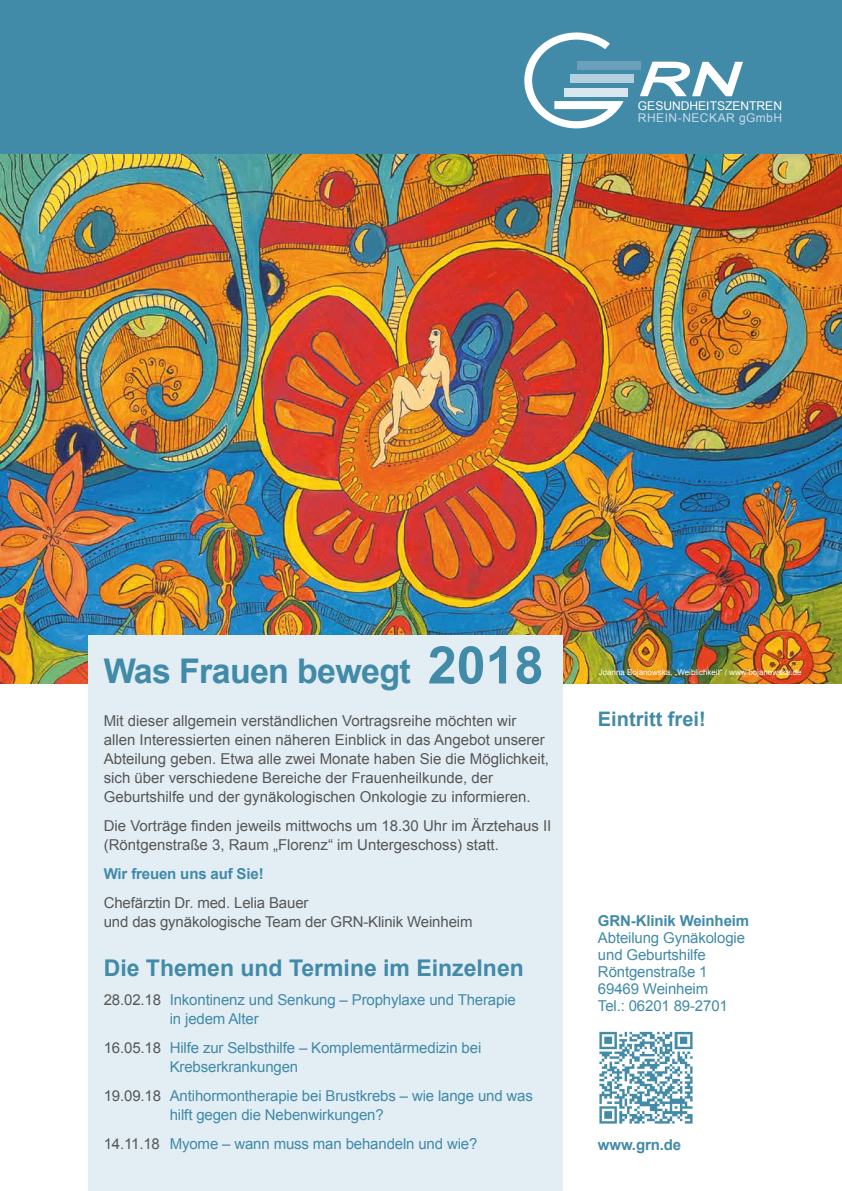
<style>
.page{position:relative;width:842px;height:1191px;background:#fff}
.page>*{position:absolute;margin:0;border:0;box-sizing:border-box;transform-origin:0 0}
.t1{font:700 34px "Arial";letter-spacing:-.02em;color:#418aa8}
.t2{font:700 23px "Arial";color:#418aa8}
.t3{font:700 20px "Arial";color:#418aa8}
.t4{font:15px/19px "Arial";color:#575756}
.t5{font:15px/17px "Arial";letter-spacing:-.01em;color:#418aa8}
.t6{font:700 15px "Arial";letter-spacing:-.01em;color:#418aa8}
.t7{font:12.1px "Arial";color:#fff}
.t8{font:12.1px "Arial";letter-spacing:.035em;color:#c6dbe7}
.t9{font:8px "Arial";color:#fff}
.s1{font-size:52px}
.s2{color:#575756}
</style>
<div class="page">
<img style="left:0;top:153px;width:842px;height:530px">
<div style="left:88px;top:635px;width:475px;height:556px;background:#e2edf4"></div>
<img style="left:599px;top:1031px;width:94px;height:93px">
<div style="left:0;top:0;width:842px;height:153px;background:#418aa8"></div>
<div style="left:570px;top:75px;width:64px;height:8px;background:#b4cfde"></div>
<div style="left:564px;top:88px;width:64px;height:8px;background:#d9e7ef"></div>
<div style="left:577px;top:62px;width:63px;height:8px;background:#6aa0ba"></div>
<svg style="left:640px;top:62px;width:103px;height:34px"></svg>
<svg style="left:524px;top:32px;width:100px;height:96px"></svg>
<p class="t7" style="left:638px;top:98px;width:146px">GESUNDHEITSZENTREN</p>
<p class="t8" style="left:638px;top:110px;width:146px">RHEIN-NECKAR gGmbH</p>
<h1 class="t1" style="left:104px;top:649px;width:441px">Was Frauen bewegt <span class="s1">2018</span></h1>
<p class="t4" style="left:104px;top:711px;width:447px">Mit dieser allgemein verständlichen Vortragsreihe möchten wir allen Interessierten einen näheren Einblick in das Angebot unserer Abteilung geben. Etwa alle zwei Monate haben Sie die Möglichkeit, sich über verschiedene Bereiche der Frauenheilkunde, der Geburtshilfe und der gynäkologischen Onkologie zu informieren.</p>
<p class="t4" style="left:104px;top:816px;width:449px">Die Vorträge finden jeweils mittwochs um 18.30 Uhr im Ärztehaus II (Röntgenstraße 3, Raum „Florenz“ im Untergeschoss) statt.</p>
<p class="t6" style="left:104px;top:864px;width:161px">Wir freuen uns auf Sie!</p>
<p class="t4" style="left:104px;top:893px;width:370px">Chefärztin Dr. med. Lelia Bauer<br>und das gynäkologische Team der GRN-Klinik Weinheim</p>
<h2 class="t2" style="left:104px;top:952px;width:422px">Die Themen und Termine im Einzelnen</h2>
<p class="t5" style="left:170px;top:990px;width:348px;line-height:19px;text-indent:-66px"><span class="s2">28.02.18</span> Inkontinenz und Senkung – Prophylaxe und Therapie in jedem Alter</p>
<p class="t5" style="left:170px;top:1038px;width:313px;line-height:19px;text-indent:-66px"><span class="s2">16.05.18</span> Hilfe zur Selbsthilfe – Komplementärmedizin bei<br>Krebserkrankungen</p>
<p class="t5" style="left:170px;top:1086px;width:365px;line-height:19px;text-indent:-66px"><span class="s2">19.09.18</span> Antihormontherapie bei Brustkrebs – wie lange und was hilft gegen die Nebenwirkungen?</p>
<p class="t5" style="left:104px;top:1135px;width:375px"><span class="s2">14.11.18</span> Myome – wann muss man behandeln und wie?</p>
<p class="t9" style="left:599px;top:667px;width:205px">Joanna Bojanowska, „Weiblichkeit“ / www.bojanowska.de</p>
<h3 class="t3" style="left:598px;top:705px;width:109px">Eintritt frei!</h3>
<p class="t6" style="left:598px;top:910px;width:153px">GRN-Klinik Weinheim</p>
<p class="t5" style="left:598px;top:929px;width:149px">Abteilung Gynäkologie und Geburtshilfe<br>Röntgenstraße 1<br>69469 Weinheim<br>Tel.: 06201 89-2701</p>
<p class="t6" style="left:598px;top:1134px;width:85px">www.grn.de</p>
</div>
